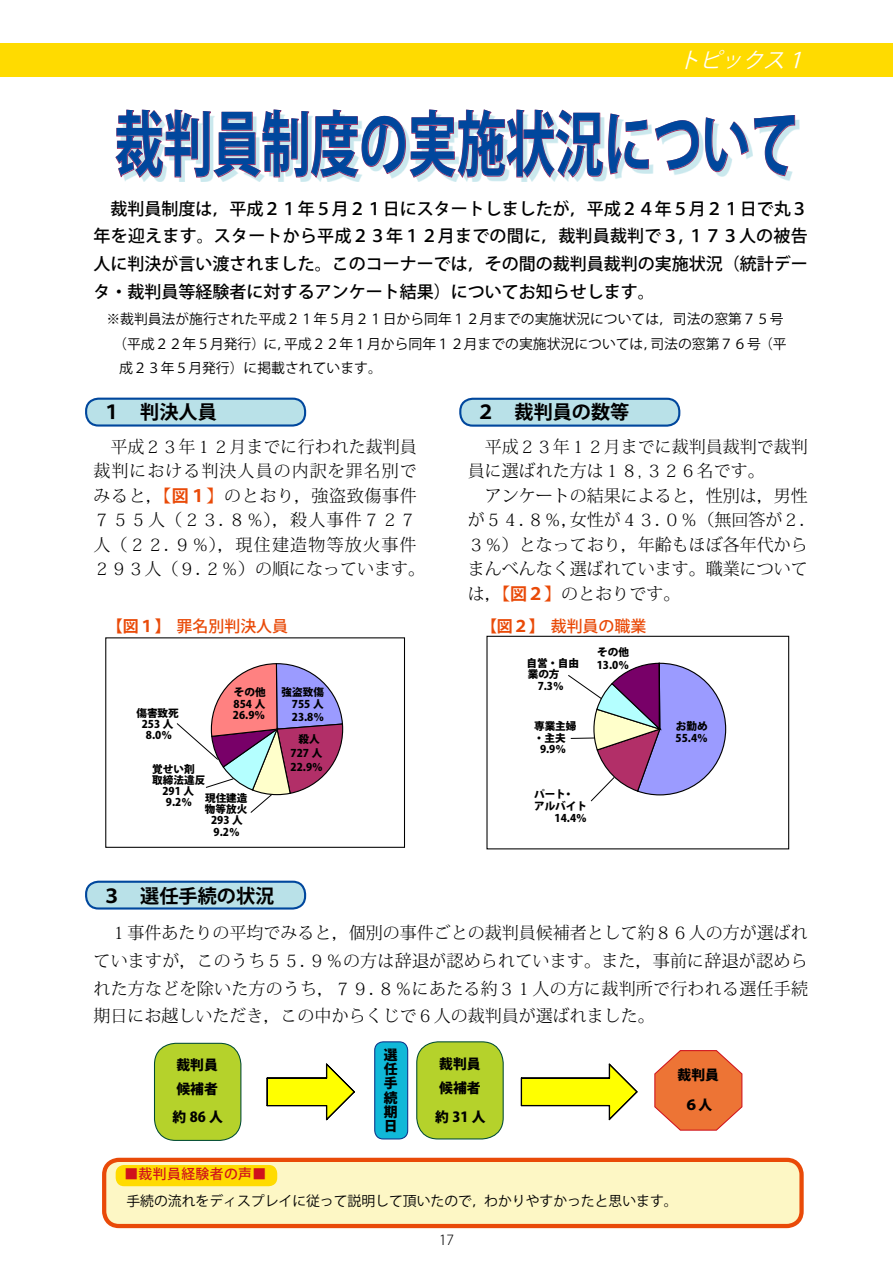
<style>
.page{position:relative;width:893px;height:1263px;background:#fff}
.page>*{position:absolute;margin:0;border:0;box-sizing:border-box;transform-origin:0 0}
.t1{font:700 70.95px "Koz Go Pro";color:#00479d;scale:.69 1}
.t2{font:italic 21.3px "Koz Go Pro";color:#fff}
.t3{font:700 19.2px "Koz Go Pro";color:#000}
.t4{font:300 16.95px/24.5px "Koz Min Pro";color:#000}
.t5{font:500 16.95px/27.6px "Koz Go Pro";color:#000;text-align:justify}
.t6{font:300 16.95px/24.5px "Koz Min Pro";letter-spacing:.035em;color:#000}
.t7{font:500 15.9px "Koz Go Pro";color:#e94a08}
.t8{font:13.8px "Koz Go Pro";color:#000}
.t9{font:800 13.8px/14.2px "Koz Go Pro";color:#000}
.t10{font:500 13.8px "Koz Go Pro";letter-spacing:.03em;color:#d0121b}
.t11{font:300 13.8px "Koz Go Pro";color:#000}
.t12{font:800 10.65px/11.6px "Koz Go Pro";color:#000}
.s1{font-weight:700;color:#e94a08}
.s2{font-family:"Koz Go Pro";font-weight:700;color:#e94a08}
.s3{font-weight:700}
</style>
<div class="page">
<div style="left:486px;top:636px;width:303px;height:213px;border:1px solid #000"></div>
<div style="left:105px;top:637px;width:300px;height:211px;border:1px solid #000"></div>
<div style="left:104px;top:1160px;width:697px;height:66px;background:#fdf7c5;border-radius:15px"></div>
<div style="left:102px;top:1158px;width:702px;height:70px;border:4px solid #e94a08;border-radius:15px"></div>
<div style="left:116px;top:1165px;width:161px;height:21px;background:#ffdb00;border-radius:9px"></div>
<div style="left:0;top:43px;width:893px;height:33px;background:#ffdb00"></div>
<div style="left:120px;top:114px;width:679px;height:68px;background:#b9e1e8;opacity:.75"></div>
<svg style="left:115px;top:109px;width:534px;height:69px"></svg>
<svg style="left:655px;top:120px;width:44px;height:51px"></svg>
<svg style="left:705px;top:115px;width:90px;height:61px"></svg>
<div style="left:86px;top:399px;width:219px;height:26px;background:#b9e1e8;border-radius:12px"></div>
<div style="left:85px;top:398px;width:221px;height:29px;border:2px solid #00479d;border-radius:12px"></div>
<div style="left:460px;top:399px;width:219px;height:27px;background:#b9e1e8;border-radius:12px"></div>
<div style="left:459px;top:398px;width:221px;height:29px;border:2px solid #00479d;border-radius:12px"></div>
<div style="left:86px;top:882px;width:219px;height:26px;background:#b9e1e8;border-radius:12px"></div>
<div style="left:85px;top:881px;width:221px;height:28px;border:2px solid #00479d;border-radius:12px"></div>
<div style="left:154px;top:1043px;width:87px;height:97px;background:#b5d22b;border-radius:21px"></div>
<div style="left:154px;top:1043px;width:87px;height:98px;border:1px solid #004b34;border-radius:21px"></div>
<svg style="left:654px;top:1050px;width:89px;height:81px"></svg>
<div style="left:417px;top:1042px;width:86px;height:97px;background:#b5d22b;border-radius:21px"></div>
<div style="left:416px;top:1041px;width:88px;height:98px;border:1px solid #004b34;border-radius:21px"></div>
<div style="left:375px;top:1042px;width:33px;height:97px;background:#10b8d8;border-radius:9px"></div>
<div style="left:374px;top:1041px;width:34px;height:98px;border:1px solid #0c3388;border-radius:9px"></div>
<svg style="left:176px;top:663px;width:168px;height:150px"></svg>
<svg style="left:568px;top:662px;width:159px;height:140px"></svg>
<svg style="left:267px;top:1064px;width:88px;height:56px"></svg>
<svg style="left:521px;top:1064px;width:116px;height:56px"></svg>
<p class="t2" style="left:678px;top:46px;width:137px">トピックス１</p>
<h1 class="t1" style="left:115px;top:99px;width:994px">裁判員制度の実施状況について</h1>
<p class="t5" style="left:94px;top:196px;width:716px;text-indent:17px">裁判員制度は，平成２１年５月２１日にスタートしましたが，平成２４年５月２１日で丸３年を迎えます。スタートから平成２３年１２月までの間に，裁判員裁判で３, １７３人の被告人に判決が言い渡されました。このコーナーでは，その間の裁判員裁判の実施状況（統計データ・裁判員等経験者に対するアンケート結果）についてお知らせします。</p>
<p class="t8" style="left:106px;top:310px;width:679px">※裁判員法が施行された平成２１年５月２１日から同年１２月までの実施状況については，司法の窓第７５号</p>
<p class="t8" style="left:106px;top:335px;width:682px">　（平成２２年５月発行）に，平成２２年１月から同年１２月までの実施状況については，司法の窓第７６号（平</p>
<p class="t8" style="left:119px;top:359px;width:264px">成２３年５月発行）に掲載されています。</p>
<p class="t3" style="left:102px;top:400px;width:116px">１　判決人員</p>
<p class="t3" style="left:476px;top:400px;width:155px">２　裁判員の数等</p>
<p class="t6" style="left:94px;top:434px;width:333px">　平成２３年１２月までに行われた裁判員裁判における判決人員の内訳を罪名別でみると，<span class="s1">【</span><span class="s2">図１</span><span class="s1">】</span>のとおり，強盗致傷事件<br>７５５人（２３．８％），殺人事件７２７人（２２．９％），現住建造物等放火事件<br>２９３人（９．２％）の順になっています。</p>
<p class="t4" style="left:468px;top:434px;width:350px;text-indent:17px">平成２３年１２月までに裁判員裁判で裁判員に選ばれた方は１８, ３２６名です。<br>　アンケートの結果によると，性別は，男性が５４．８％，女性が４３．０％（無回答が２．<br>３％）となっており，年齢もほぼ各年代からまんべんなく選ばれています。職業については，<span class="s1">【</span><span class="s2">図２</span><span class="s1">】</span>のとおりです。</p>
<p class="t7" style="left:107px;top:616px;width:183px"><span class="s3">【図１】</span>罪名別判決人員</p>
<p class="t12" style="left:136px;top:708px;width:44px">傷害致死</p>
<p class="t12" style="left:142px;top:720px;width:33px;line-height:10.8px;text-align:center">253 人<br>8.0％</p>
<p class="t12" style="left:234px;top:687px;width:33px">その他</p>
<p class="t12" style="left:233px;top:698px;width:34px">854 人<br>26.9％</p>
<p class="t12" style="left:152px;top:764px;width:55px;line-height:11.1px">覚せい剤取締法違反</p>
<p class="t12" style="left:162px;top:786px;width:33px;text-align:center">291 人<br>9.2％</p>
<p class="t12" style="left:205px;top:793px;width:44px">現住建造物等放火</p>
<p class="t12" style="left:211px;top:815px;width:33px">293 人<br>9.2％</p>
<p class="t12" style="left:282px;top:687px;width:44px">強盗致傷</p>
<p class="t12" style="left:299px;top:734px;width:23px">殺人</p>
<p class="t12" style="left:292px;top:699px;width:34px;line-height:12.8px">755 人<br>23.8％</p>
<p class="t12" style="left:291px;top:747px;width:34px;line-height:13.6px">727 人<br>22.9％</p>
<p class="t3" style="left:102px;top:884px;width:174px">３　選任手続の状況</p>
<p class="t7" style="left:481px;top:616px;width:167px"><span class="s3">【図２】</span>裁判員の職業</p>
<p class="t12" style="left:526px;top:652px;width:54px;line-height:23px;text-align:center">自営・自由<br>7.3％</p>
<p class="t12" style="left:528px;top:669px;width:33px">業の方</p>
<p class="t12" style="left:534px;top:715px;width:44px;line-height:23px;text-align:center">専業主婦<br>9.9％</p>
<p class="t12" style="left:534px;top:733px;width:33px">・主夫</p>
<p class="t12" style="left:597px;top:646px;width:34px;line-height:12.9px">その他<br>13.0％</p>
<p class="t12" style="left:534px;top:789px;width:41px">パート・</p>
<p class="t12" style="left:555px;top:813px;width:34px">14.4％</p>
<p class="t12" style="left:534px;top:801px;width:55px">アルバイト</p>
<p class="t12" style="left:676px;top:720px;width:34px;line-height:12.9px">お勤め<br>55.4％</p>
<p class="t4" style="left:94px;top:919px;width:716px;line-height:27.6px;text-align:justify">　１事件あたりの平均でみると，個別の事件ごとの裁判員候補者として約８６人の方が選ばれていますが，このうち５５．９％の方は辞退が認められています。また，事前に辞退が認められた方などを除いた方のうち，７９．８％にあたる約３１人の方に裁判所で行われる選任手続期日にお越しいただき，この中からくじで６人の裁判員が選ばれました。</p>
<p class="t9" style="left:384px;top:1049px;width:15px;text-align:justify">選任手続期日</p>
<p class="t9" style="left:176px;top:1053px;width:43px;line-height:24.2px">裁判員候補者</p>
<p class="t9" style="left:439px;top:1053px;width:43px;line-height:24.2px">裁判員候補者</p>
<p class="t9" style="left:172px;top:1110px;width:52px">約86人</p>
<p class="t9" style="left:435px;top:1110px;width:52px">約31人</p>
<p class="t9" style="left:678px;top:1061px;width:43px;line-height:29.7px;text-align:center">裁判員<br>６人</p>
<p class="t10" style="left:124px;top:1165px;width:143px">■裁判員経験者の声■</p>
<p class="t8" style="left:126px;top:1191px;width:553px">手続の流れをディスプレイに従って説明して頂いたので，わかりやすかったと思います。</p>
<p class="t11" style="left:439px;top:1231px;width:17px">17</p>
</div>
